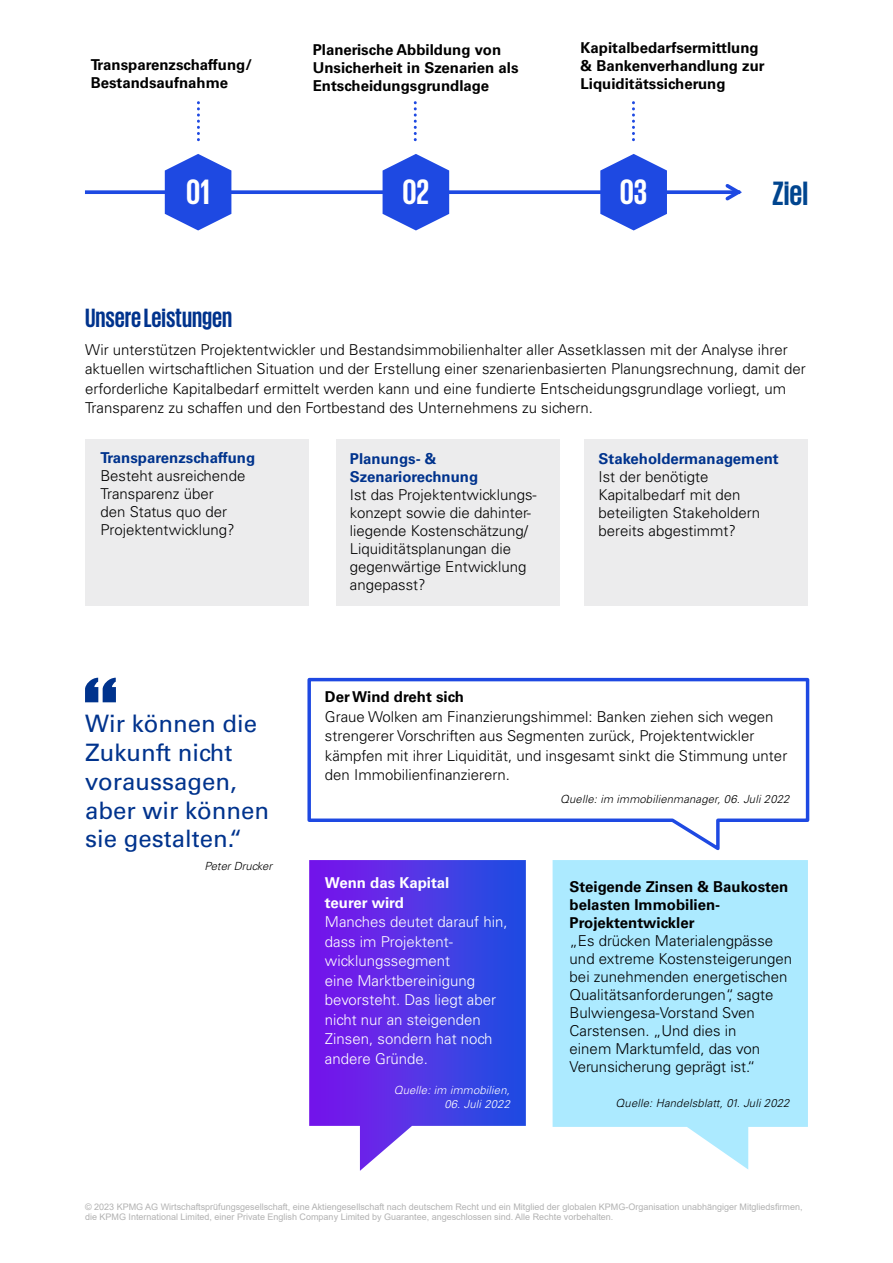
<style>
.page{position:relative;width:893px;height:1263px;background:#fff}
.page>*{position:absolute;margin:0;border:0;box-sizing:border-box;transform-origin:0 0}
.Body_copy{font:700 36px "KPMG";color:#fff}
.Subheading{font:700 34.5px "KPMG";color:#00458f}
.Subheading-2{font:700 27px "KPMG";color:#00338d}
.Lead_Paragraph{font:24px/28.8px "Univers LT Std";color:#00338d}
.Body_copy-2{font:300 15px/18px "Univers LT Std";color:#000}
.Body_copy-3{font:300 15px/19.5px "Univers LT Std";color:#fff}
.Subheading-3{font:700 15px/18px "Univers LT Std";color:#000}
.Subheading-4{font:700 15px/18px "Univers LT Std";color:#00338d}
.Grafik-A_Quellenanga{font:italic 300 11.25px "Univers LT Std";letter-spacing:.015em;color:#000}
.Grafik-A_Quellenanga-2{font:italic 300 11.25px "Univers LT Std";letter-spacing:.015em;color:#fff}
.t1{font:9px/10.8px "Arial";color:#b2b2b2}
.s1{font-weight:700}
</style>
<div class="page">
<svg style="left:553px;top:860px;width:255px;height:309px;background:#b5ecff"></svg>
<svg style="left:307px;top:678px;width:503px;height:172px"></svg>
<div style="left:85px;top:439px;width:224px;height:167px;background:#ececed"></div>
<svg style="left:309px;top:860px;width:217px;height:311px;background:#664de9"></svg>
<svg style="left:85px;top:678px;width:31px;height:24px"></svg>
<div style="left:336px;top:439px;width:224px;height:167px;background:#ececed"></div>
<div style="left:584px;top:439px;width:224px;height:167px;background:#ececed"></div>
<svg style="left:87px;top:190px;width:635px;height:4px;background:#3158e4"></svg>
<svg style="left:722px;top:184px;width:20px;height:17px"></svg>
<svg style="left:414px;top:101px;width:3px;height:41px"></svg>
<svg style="left:165px;top:154px;width:66px;height:76px"></svg>
<svg style="left:383px;top:154px;width:66px;height:76px"></svg>
<svg style="left:197px;top:101px;width:3px;height:41px"></svg>
<svg style="left:600px;top:154px;width:67px;height:76px"></svg>
<svg style="left:632px;top:101px;width:3px;height:41px"></svg>
<p class="Subheading-3" style="left:91px;top:56px;width:163px">Transparenzschaffung/<br>Bestandsaufnahme</p>
<p class="Subheading-3" style="left:313px;top:41px;width:207px">Planerische Abbildung von<br>Unsicherheit in Szenarien als<br>Entscheidungsgrundlage</p>
<p class="Subheading-3" style="left:580px;top:39px;width:186px">Kapitalbedarfsermittlung &amp; Bankenverhandlung zur<br>Liquiditätssicherung</p>
<p class="Body_copy" style="left:186px;top:174px;width:25px">01</p>
<p class="Body_copy" style="left:402px;top:174px;width:28px">02</p>
<p class="Body_copy" style="left:620px;top:174px;width:29px">03</p>
<p class="Subheading" style="left:772px;top:176px;width:38px">Ziel</p>
<p class="Subheading-2" style="left:85px;top:304px;width:149px">Unsere Leistungen</p>
<p class="Body_copy-2" style="left:85px;top:340px;width:722px;line-height:19.5px">Wir unterstützen Projektentwickler und Bestandsimmobilienhalter aller Assetklassen mit der Analyse ihrer aktuellen wirtschaftlichen Situation und der Erstellung einer szenarienbasierten Planungsrechnung, damit der erforderliche Kapitalbedarf ermittelt werden kann und eine fundierte Entscheidungsgrundlage vorliegt, um Transparenz zu schaffen und den Fortbestand des Unternehmens zu sichern.</p>
<p class="Subheading-4" style="left:100px;top:449px;width:156px">Transparenzschaffung</p>
<p class="Body_copy-2" style="left:100px;top:467px;width:146px">Besteht ausreichende<br>Transparenz über<br>den Status quo der<br>Projektentwicklung?</p>
<p class="Subheading-4" style="left:350px;top:450px;width:130px">Planungs- &amp;<br>Szenariorechnung</p>
<p class="Body_copy-2" style="left:350px;top:486px;width:188px">Ist das Projektentwicklungs&shy;konzept sowie die dahinter&shy;liegende Kostenschätzung/<br>Liquiditätsplanungan die gegenwärtige Entwicklung angepasst?</p>
<p class="Subheading-4" style="left:598px;top:450px;width:182px">Stakeholdermanagement</p>
<p class="Body_copy-2" style="left:598px;top:468px;width:163px">Ist der benötigte<br>Kapitalbedarf mit den beteiligten Stakeholdern bereits abgestimmt?</p>
<p class="Lead_Paragraph" style="left:85px;top:709px;width:186px">Wir können die<br>Zukunft nicht voraussagen, aber wir können sie gestalten.“</p>
<p class="Grafik-A_Quellenanga" style="left:204px;top:859px;width:69px">Peter Drucker</p>
<p class="Body_copy-2" style="left:325px;top:687px;width:464px;line-height:19.5px"><span class="s1">Der Wind dreht sich<br></span>Graue Wolken am Finanzierungshimmel: Banken ziehen sich wegen strengerer Vorschriften aus Segmenten zurück, Projektentwickler kämpfen mit ihrer Liquidität, und insgesamt sinkt die Stimmung unter den Immobilienfinanzierern.</p>
<p class="Grafik-A_Quellenanga" style="left:560px;top:792px;width:231px">Quelle: im immobilienmanager, 06. Juli 2022</p>
<p class="Body_copy-3" style="left:325px;top:873px;width:184px"><span class="s1">Wenn das Kapital<br>teurer wird<br></span>Manches deutet darauf hin, dass im Projektent&shy;wicklungssegment<br>eine Marktbereinigung bevorsteht. Das liegt aber nicht nur an steigenden<br>Zinsen, sondern hat noch andere Gründe.</p>
<p class="Body_copy-2" style="left:570px;top:878px;width:224px"><span class="s1">Steigende Zinsen &amp; Baukosten belasten Immobilien-<br>Projektentwickler<br></span>„Es drücken Materialengpässe und extreme Kostensteigerungen bei zunehmenden energetischen<br>Qualitätsanforderungen“, sagte<br>Bulwiengesa-Vorstand Sven<br>Carstensen. „Und dies in<br>einem Marktumfeld, das von<br>Verunsicherung geprägt ist.“</p>
<p class="Grafik-A_Quellenanga-2" style="left:394px;top:1084px;width:118px">Quelle: im immobilien,</p>
<p class="Grafik-A_Quellenanga-2" style="left:444px;top:1097px;width:67px">06. Juli 2022</p>
<p class="Grafik-A_Quellenanga" style="left:616px;top:1096px;width:175px">Quelle: Handelsblatt, 01. Juli 2022</p>
<p class="t1" style="left:85px;top:1201px;width:719px">© 2023 KPMG AG Wirtschaftsprüfungsgesellschaft, eine Aktiengesellschaft nach deutschem Recht und ein Mitglied der globalen KPMG-Organisation unabhängiger Mitgliedsfirmen, die KPMG International Limited, einer Private English Company Limited by Guarantee, angeschlossen sind. Alle Rechte vorbehalten.</p>
</div>
